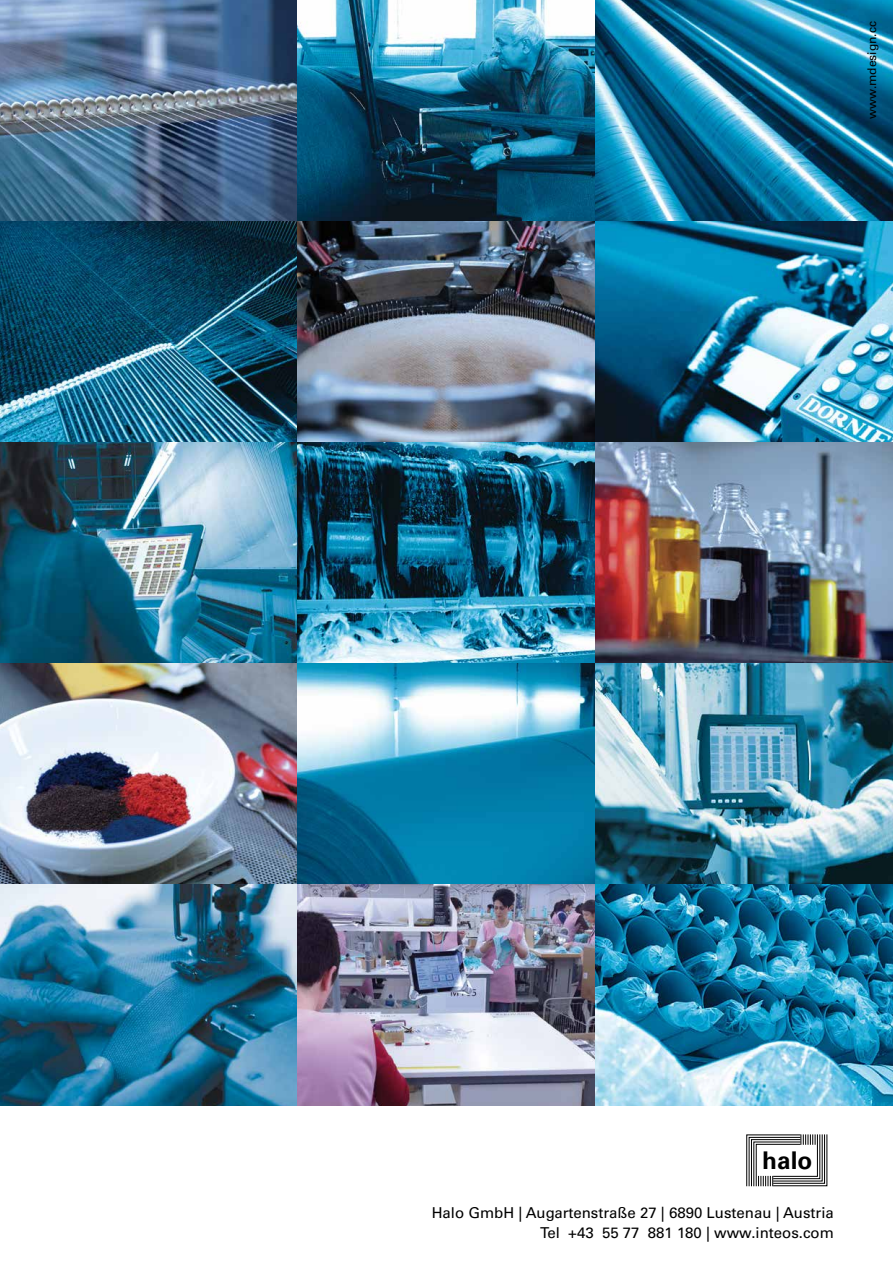
<style>
.page{position:relative;width:893px;height:1263px;background:#fff}
.page>*{position:absolute;margin:0;border:0;box-sizing:border-box;transform-origin:0 0}
.t1{font:700 24.3px "Univers LT Std";color:#000}
.t2{font:15px/20.5px "Univers LT Std";color:#000;text-align:right}
.t3{font:12px "Univers LT Std";color:#000}
.t4{font:700 5.25px "Univers LT Std";color:#000}
</style>
<div class="page">
<img style="left:0;top:0;width:893px;height:1106px">
<svg style="left:746px;top:1134px;width:82px;height:53px"></svg>
<p class="t3" style="left:865px;top:119px;width:99px;rotate:-90deg">www.mdesign.cc</p>
<h1 class="t1" style="left:762px;top:1146px;width:52px">halo</h1>
<p class="t4" style="left:783px;top:1204px;width:12px">halo</p>
<p class="t2" style="left:432px;top:1202px;width:404px">Halo GmbH | Augartenstraße 27 | 6890 Lustenau | Austria<br>Tel +43 55 77 881 180 | www.inteos.com</p>
</div>
